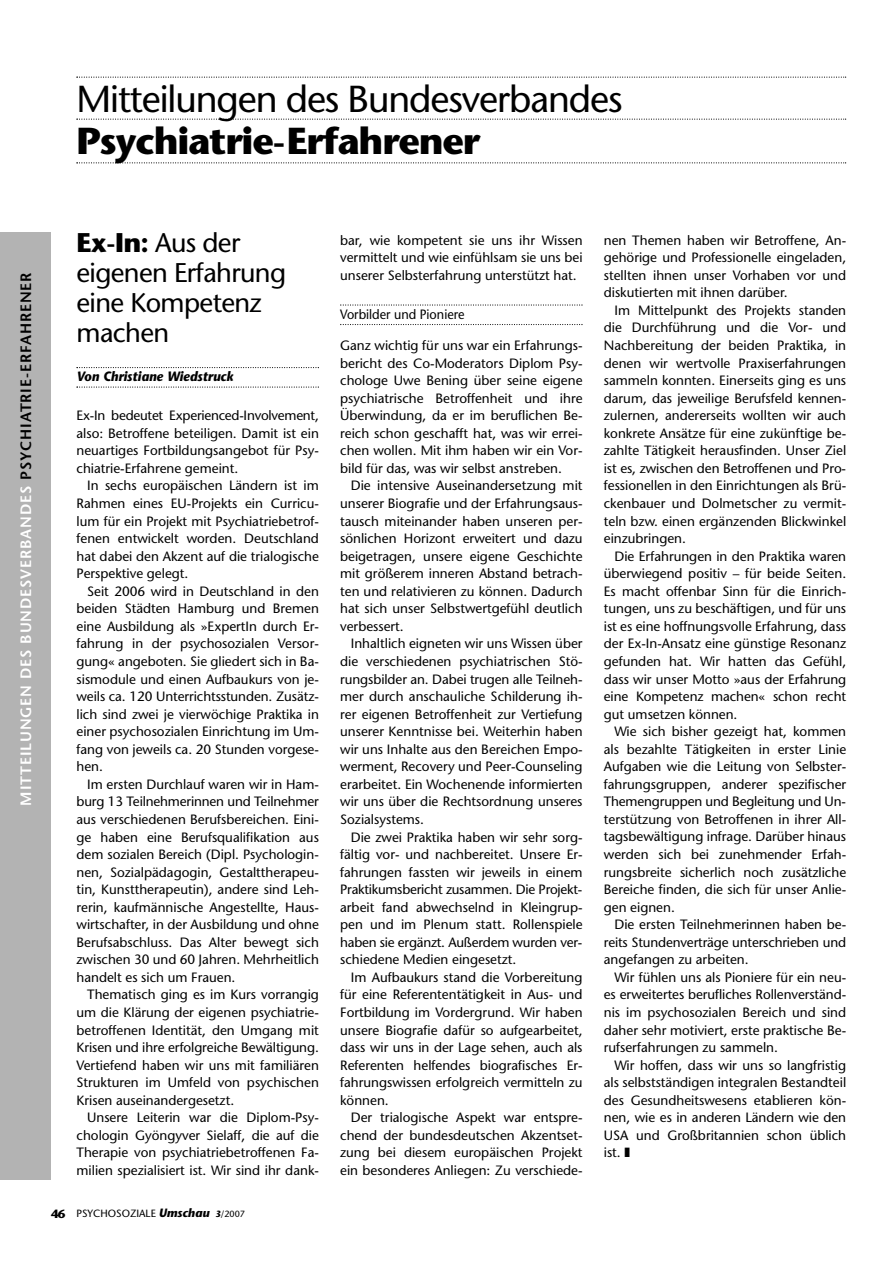
<style>
.page{position:relative;width:893px;height:1263px;background:#fff}
.page>*{position:absolute;margin:0;border:0;box-sizing:border-box;transform-origin:0 0}
.t1{font:37.5px "Stone Sans";letter-spacing:-.03em;color:#000}
.t2{font:700 37.5px "Stone Sans";letter-spacing:-.03em;color:#000}
.t3{font:27px/30px "Stone Sans";letter-spacing:-.025em;color:#000}
.t4{font:600 15px "Stone Sans";letter-spacing:.055em;color:#fff}
.t5{font:13.5px/17.5px "Stone Sans";color:#000;text-align:justify}
.t6{font:italic 700 13.5px "Stone Sans";color:#000;scale:.94 1}
.t7{font:13.5px "Stone Sans";color:#000;scale:.94 1}
.t8{font:10.5px "Stone Sans";color:#000}
.s1{color:#000}
.s2{font-weight:700}
.s3{font-weight:700;font-size:12px}
.s4{font-weight:700;font-style:italic;font-size:12px}
.s5{font-weight:700;font-style:italic;font-size:9px}
.s6{font-size:9px}
</style>
<div class="page">
<svg style="left:77px;top:367px;width:242px;height:1px"></svg>
<svg style="left:77px;top:386px;width:242px;height:2px"></svg>
<svg style="left:340px;top:304px;width:243px;height:2px"></svg>
<svg style="left:340px;top:324px;width:243px;height:1px"></svg>
<div style="left:0;top:232px;width:51px;height:948px;background:#b3b3b3"></div>
<svg style="left:77px;top:77px;width:769px;height:1px"></svg>
<svg style="left:77px;top:119px;width:769px;height:1px"></svg>
<svg style="left:77px;top:162px;width:769px;height:1px"></svg>
<h1 class="t1" style="left:77px;top:84px;width:548px">Mit tei lun gen des Bun des ver ban des</h1>
<h1 class="t2" style="left:77px;top:126px;width:405px">Psy chi at rie-Er fah re ner</h1>
<p class="t4" style="left:20px;top:805px;width:534px;rotate:-90deg">MIT TEI LUN GEN DES BUN DES VER BAN DES <span class="s1">PSY CHI AT RIE-ER FAH RE NER</span></p>
<h2 class="t3" style="left:77px;top:231px;width:211px"><span class="s2">Ex-In:</span> Aus der eigenen Erfahrung eine Kompetenz machen</h2>
<p class="t6" style="left:77px;top:371px;width:169px">Von Christiane Wiedstruck</p>
<p class="t5" style="left:77px;top:408px;width:244px">Ex-In bedeutet Experienced-Involvement, also: Betroffene beteiligen. Damit ist ein neuartiges Fortbildungsangebot für Psy&shy;chiatrie-Erfahrene gemeint.</p>
<p class="t5" style="left:77px;top:478px;width:244px;text-indent:11px">In sechs europäischen Ländern ist im Rahmen eines EU-Projekts ein Curricu&shy;lum für ein Projekt mit Psychiatriebetrof&shy;fenen entwickelt worden. Deutschland hat dabei den Akzent auf die trialogische Perspektive gelegt.</p>
<p class="t5" style="left:77px;top:584px;width:244px;text-indent:11px">Seit 2006 wird in Deutschland in den beiden Städten Hamburg und Bremen eine Ausbildung als »ExpertIn durch Er&shy;fahrung in der psychosozialen Versor&shy;gung« angeboten. Sie gliedert sich in Ba&shy;sismodule und einen Aufbaukurs von je&shy;weils ca. 120 Unterrichtsstunden. Zusätz&shy;lich sind zwei je vierwöchige Praktika in einer psychosozialen Einrichtung im Um&shy;fang von jeweils ca. 20 Stunden vorgese&shy;hen.</p>
<p class="t5" style="left:77px;top:777px;width:244px;text-indent:11px">Im ersten Durchlauf waren wir in Ham&shy;burg 13 Teilnehmerinnen und Teilnehmer aus verschiedenen Berufsbereichen. Eini&shy;ge haben eine Berufsqualifikation aus dem sozialen Bereich (Dipl. Psychologin&shy;nen, Sozialpädagogin, Gestalttherapeu&shy;tin, Kunsttherapeutin), andere sind Leh&shy;rerin, kaufmännische Angestellte, Haus&shy;wirtschafter, in der Ausbildung und ohne Berufsabschluss. Das Alter bewegt sich zwischen 30 und 60 Jahren. Mehrheitlich handelt es sich um Frauen.</p>
<p class="t5" style="left:77px;top:987px;width:244px;text-indent:11px">Thematisch ging es im Kurs vorrangig um die Klärung der eigenen psychiatrie&shy;betroffenen Identität, den Umgang mit Krisen und ihre erfolgreiche Bewältigung.<br>Vertiefend haben wir uns mit familiären Strukturen im Umfeld von psychischen Krisen auseinandergesetzt.</p>
<p class="t5" style="left:77px;top:1110px;width:244px;text-indent:11px">Unsere Leiterin war die Diplom-Psy&shy;chologin Gyöngyver Sielaff, die auf die Therapie von psychiatriebetroffenen Fa&shy;milien spezialisiert ist. Wir sind ihr dank-</p>
<p class="t8" style="left:51px;top:1209px;width:195px"><span class="s3">46</span> PSY CHO SO ZIA LE <span class="s4">Um schau</span> <span class="s5">3</span><span class="s6">/2007</span></p>
<p class="t5" style="left:340px;top:233px;width:244px">bar, wie kompetent sie uns ihr Wissen vermittelt und wie einfühlsam sie uns bei unserer Selbsterfahrung unterstützt hat.</p>
<p class="t7" style="left:340px;top:309px;width:134px">Vorbilder und Pioniere</p>
<p class="t5" style="left:340px;top:338px;width:244px">Ganz wichtig für uns war ein Erfahrungs&shy;bericht des Co-Moderators Diplom Psy&shy;chologe Uwe Bening über seine eigene psychiatrische Betroffenheit und ihre Überwindung, da er im beruflichen Be&shy;reich schon geschafft hat, was wir errei&shy;chen wollen. Mit ihm haben wir ein Vor&shy;bild für das, was wir selbst anstreben.</p>
<p class="t5" style="left:340px;top:478px;width:244px;text-indent:11px">Die intensive Auseinandersetzung mit unserer Biografie und der Erfahrungsaus&shy;tausch miteinander haben unseren per&shy;sönlichen Horizont erweitert und dazu beigetragen, unsere eigene Geschichte mit größerem inneren Abstand betrach&shy;ten und relativieren zu können. Dadurch hat sich unser Selbstwertgefühl deutlich verbessert.</p>
<p class="t5" style="left:340px;top:636px;width:244px;text-indent:11px">Inhaltlich eigneten wir uns Wissen über die verschiedenen psychiatrischen Stö&shy;rungsbilder an. Dabei trugen alle Teilneh&shy;mer durch anschauliche Schilderung ih&shy;rer eigenen Betroffenheit zur Vertiefung unserer Kenntnisse bei. Weiterhin haben wir uns Inhalte aus den Bereichen Empo&shy;werment, Recovery und Peer-Counseling erarbeitet. Ein Wochenende informierten wir uns über die Rechtsordnung unseres Sozialsystems.</p>
<p class="t5" style="left:340px;top:829px;width:244px;text-indent:11px">Die zwei Praktika haben wir sehr sorg&shy;fältig vor- und nachbereitet. Unsere Er&shy;fahrungen fassten wir jeweils in einem Praktikumsbericht zusammen. Die Projekt - arbeit fand abwechselnd in Kleingrup&shy;pen und im Plenum statt. Rollenspiele haben sie ergänzt. Außerdem wurden ver&shy;schiedene Medien eingesetzt.</p>
<p class="t5" style="left:340px;top:970px;width:244px;text-indent:11px">Im Aufbaukurs stand die Vorbereitung für eine Referententätigkeit in Aus- und Fortbildung im Vordergrund. Wir haben unsere Biografie dafür so aufgearbeitet, dass wir uns in der Lage sehen, auch als Referenten helfendes biografisches Er&shy;fahrungswissen erfolgreich vermitteln zu können.</p>
<p class="t5" style="left:340px;top:1110px;width:244px;text-indent:11px">Der trialogische Aspekt war entspre&shy;chend der bundesdeutschen Akzentset&shy;zung bei diesem europäischen Projekt ein besonderes Anliegen: Zu verschiede-</p>
<p class="t5" style="left:604px;top:233px;width:244px">nen Themen haben wir Betroffene, An&shy;gehörige und Professionelle eingeladen, stellten ihnen unser Vorhaben vor und diskutierten mit ihnen darüber.</p>
<p class="t5" style="left:604px;top:303px;width:244px;text-indent:11px">Im Mittelpunkt des Projekts standen die Durchführung und die Vor- und Nachbereitung der beiden Praktika, in denen wir wertvolle Praxiserfahrungen sammeln konnten. Einerseits ging es uns darum, das jeweilige Berufsfeld kennen&shy;zulernen, andererseits wollten wir auch konkrete Ansätze für eine zukünftige be&shy;zahlte Tätigkeit herausfinden. Unser Ziel ist es, zwischen den Betroffenen und Pro&shy;fessionellen in den Einrichtungen als Brü&shy;ckenbauer und Dolmetscher zu vermit&shy;teln bzw. einen ergänzenden Blickwinkel einzubringen.</p>
<p class="t5" style="left:604px;top:549px;width:244px;text-indent:11px">Die Erfahrungen in den Praktika waren überwiegend positiv – für beide Seiten.<br>Es macht offenbar Sinn für die Einrich&shy;tungen, uns zu beschäftigen, und für uns ist es eine hoffnungsvolle Erfahrung, dass der Ex-In-Ansatz eine günstige Resonanz gefunden hat. Wir hatten das Gefühl, dass wir unser Motto »aus der Erfahrung eine Kompetenz machen« schon recht gut umsetzen können.</p>
<p class="t5" style="left:604px;top:724px;width:244px;text-indent:11px">Wie sich bisher gezeigt hat, kommen als bezahlte Tätigkeiten in erster Linie Aufgaben wie die Leitung von Selbster&shy;fahrungsgruppen, anderer spezifischer Themengruppen und Begleitung und Un&shy;terstützung von Betroffenen in ihrer All&shy;tagsbewältigung infrage. Darüber hinaus werden sich bei zunehmender Erfah&shy;rungsbreite sicherlich noch zusätzliche Bereiche finden, die sich für unser Anlie&shy;gen eignen.</p>
<p class="t5" style="left:604px;top:917px;width:244px;text-indent:11px">Die ersten Teilnehmerinnen haben be&shy;reits Stundenverträge unterschrieben und angefangen zu arbeiten.</p>
<p class="t5" style="left:604px;top:970px;width:244px;text-indent:11px">Wir fühlen uns als Pioniere für ein neu&shy;es erweitertes berufliches Rollenverständ&shy;nis im psychosozialen Bereich und sind daher sehr motiviert, erste praktische Be&shy;rufserfahrungen zu sammeln.</p>
<p class="t5" style="left:604px;top:1057px;width:244px;text-indent:11px">Wir hoffen, dass wir uns so langfristig als selbstständigen integralen Bestandteil des Gesundheitswesens etablieren kön&shy;nen, wie es in anderen Ländern wie den USA und Großbritannien schon üblich ist. ❚</p>
</div>
